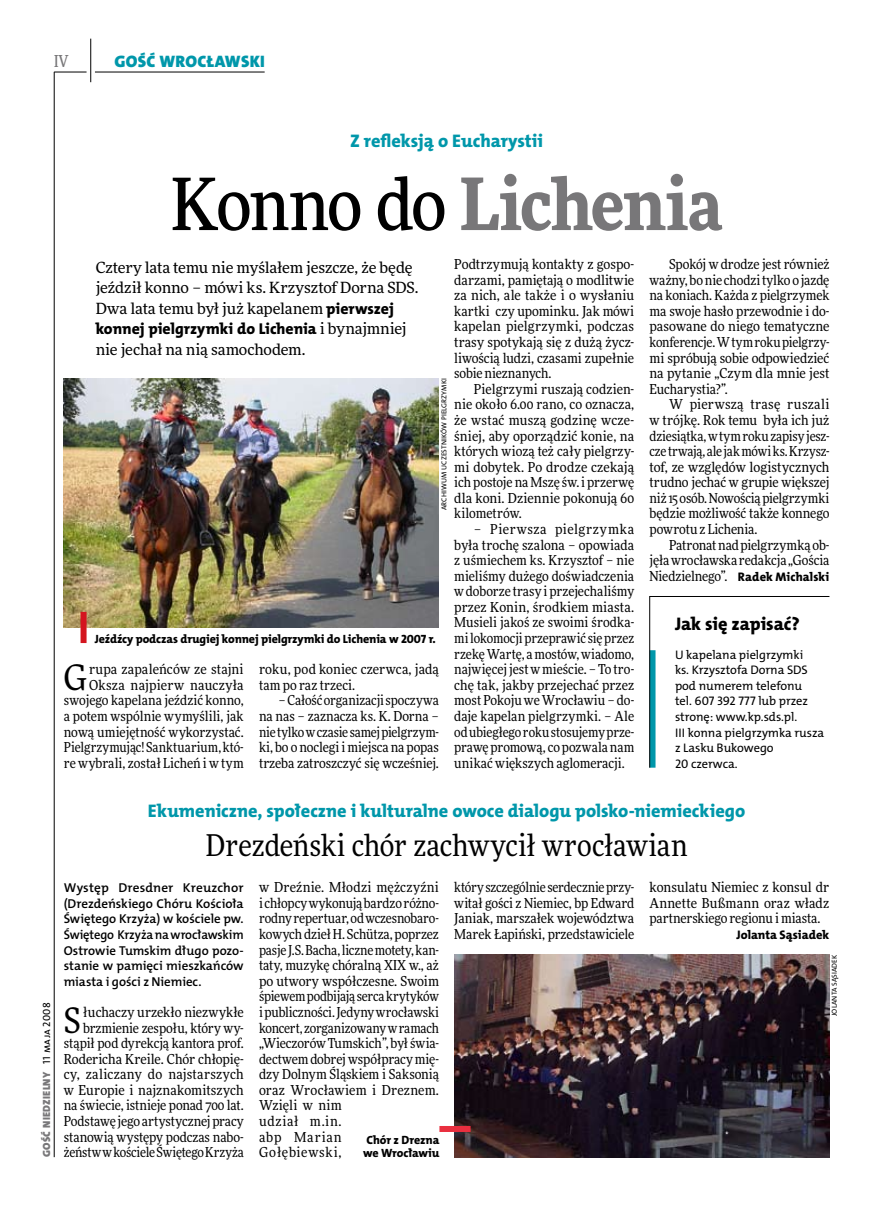
<style>
.page{position:relative;width:872px;height:1221px;background:#fff}
.page>*{position:absolute;margin:0;border:0;box-sizing:border-box;transform-origin:0 0}
.t1{font:900 72px "Freeday Narrow";letter-spacing:-.01em;color:#787779}
.t2{font:35.25px "Freeday Narrow News";color:#000}
.t3{font:30px "Freeday Narrow News";letter-spacing:-.005em;color:#000}
.t4{font:18.3px "The Mix HP8 Ex Bld";color:#0097aa}
.t5{font:18.3px "The Mix HP8 Ex Bld";letter-spacing:.02em;color:#000}
.t6{font:16.65px "The Mix HP9 Blk";letter-spacing:.02em;color:#0097aa}
.t7{font:500 16.5px "Freeday Narrow";color:#787779;scale:.9 1}
.t8{font:15.75px "The Mix HP8 Ex Bld";color:#000}
.t9{font:15.45px/20.4px "Freeday News";letter-spacing:-.01em;color:#000}
.t10{font:13.8px/15.6px "Freeday Narrow News";color:#000;text-align:justify}
.t11{font:12.9px/15.6px "The Mix HP6 Se Bld";letter-spacing:-.005em;color:#000;text-align:justify}
.t12{font:12.45px/15.6px "The Mix HP5 Plain";letter-spacing:-.005em;color:#000}
.t13{font:12.45px "The Mix HP8 Ex Bld";color:#000}
.t14{font:12px/13.5px "The Mix HP8 Ex Bld";letter-spacing:-.01em;color:#000}
.t15{font:10.5px "The Mix HP9 Blk";letter-spacing:.025em;color:#787779}
.t16{font:7.2px "The Mix HP5 Plain";letter-spacing:.015em;color:#000}
.s1{font-weight:500;color:#000}
.s2{font-family:"The Mix HP8 Ex Bld";font-size:15.75px}
.s3{font-family:"Freeday News";font-size:15.45px}
.s4{font-family:"The Mix HP8 Ex Bld";font-size:12.45px}
.s5{font-family:"The Mix HP5 Plain";color:#000}
</style>
<div class="page">
<hr style="left:54px;top:72px;width:1px;height:1085px;background:#000">
<hr style="left:90px;top:39px;width:1px;height:43px;background:#000">
<hr style="left:54px;top:72px;width:33px;height:1px;background:#000">
<hr style="left:95px;top:72px;width:170px;height:1px;background:#000">
<svg style="left:649px;top:596px;width:181px;height:172px"></svg>
<img style="left:64px;top:378px;width:375px;height:249px">
<div style="left:81px;top:612px;width:6px;height:31px;background:#d4151f"></div>
<img style="left:454px;top:954px;width:375px;height:202px">
<div style="left:439px;top:1125px;width:31px;height:6px;background:#e92f3f"></div>
<p class="t7" style="left:54px;top:50px;width:17px">IV</p>
<p class="t6" style="left:114px;top:50px;width:152px">GOŚĆ WROCŁAWSKI</p>
<h3 class="t4" style="left:350px;top:129px;width:194px">Z refleksją o Eucharystii</h3>
<h1 class="t1" style="left:171px;top:157px;width:553px"><span class="s1">Konno do</span> Lichenia</h1>
<p class="t10" style="left:454px;top:256px;width:181px">Podtrzymują kontakty z gospo&shy;darzami, pamiętają o modlitwie za nich, ale także i o wysłaniu kartki czy upominku. Jak mówi kapelan pielgrzymki, podczas trasy spotykają się z dużą życz&shy;liwością ludzi, czasami zupełnie sobie nieznanych.</p>
<p class="t10" style="left:454px;top:381px;width:181px;text-indent:20px">Pielgrzymi ruszają codzien&shy;nie około 6.00 rano, co oznacza, że wstać muszą godzinę wcze&shy;śniej, aby oporządzić konie, na których wiozą też cały pielgrzy&shy;mi dobytek. Po drodze czekają ich postoje na Mszę św. i przerwę dla koni. Dziennie pokonują 60 kilometrów.</p>
<p class="t10" style="left:454px;top:521px;width:181px;text-indent:20px">– Pierwsza pielgrzymka była trochę szalona – opowiada z uśmiechem ks. Krzysztof – nie mieliśmy dużego doświadczenia wdoborze trasy i przejechaliśmy przez Konin, środkiem miasta.<br>Musieli jakoś ze swoimi środka&shy;mi lokomocji przeprawić się przez rzekę Wartę, amostów, wiadomo, najwięcej jest wmieście. – To tro&shy;chę tak, jakby przejechać przez most Pokoju we Wrocławiu – do&shy;daje kapelan pielgrzymki. – Ale od ubiegłego roku stosujemy prze&shy;prawę promową, co pozwala nam unikać większych aglomeracji.</p>
<p class="t9" style="left:96px;top:257px;width:324px">Cztery lata temu nie myślałem jeszcze, że będę jeździł konno – mówi ks. Krzysztof Dorna SDS.<br>Dwa lata temu był już kapelanem <span class="s2">pierwszej</span></p>
<p class="t8" style="left:96px;top:319px;width:312px">konnej pielgrzymki do Lichenia <span class="s3">i bynajmniej</span></p>
<p class="t9" style="left:96px;top:338px;width:211px">nie jechał na nią samochodem.</p>
<p class="t16" style="left:439px;top:510px;width:132px;rotate:-90deg">Archiwum uczestników pi elgrzymki</p>
<p class="t14" style="left:95px;top:632px;width:342px">Jeźdźcy podczas drugiej konnej pielgrzymki do Lichenia w 2007 r.</p>
<p class="t10" style="left:64px;top:661px;width:181px;text-align:right">rupa zapaleńców ze stajni<br>Oksza najpierw nauczyła swojego kapelana jeździć konno, a potem wspólnie wymyślili, jak nową umiejętność wykorzystać.<br>Pielgrzymując! Sanktuarium, któ&shy;re wybrali, został Licheń i w tym</p>
<p class="t10" style="left:259px;top:661px;width:181px">roku, pod koniec czerwca, jadą tam po raz trzeci.</p>
<h2 class="t2" style="left:64px;top:655px;width:25px">G</h2>
<p class="t10" style="left:259px;top:692px;width:181px;text-indent:20px">– Całość organizacji spoczywa na nas – zaznacza ks. K. Dorna – nie tylko wczasie samej pielgrzym&shy;ki, bo o noclegi imiejsca na popas trzeba zatroszczyć się wcześniej.</p>
<p class="t10" style="left:649px;top:256px;width:181px;text-indent:20px">Spokój w drodze jest również ważny, bo nie chodzi tylko o jazdę na koniach. Każda z pielgrzymek ma swoje hasło przewodnie i do&shy;pasowane do niego tematyczne konferencje. Wtym roku pielgrzy&shy;mi spróbują sobie odpowiedzieć na pytanie „Czym dla mnie jest Eucharystia?”.</p>
<p class="t10" style="left:649px;top:396px;width:181px;text-indent:20px">W pierwszą trasę ruszali w trójkę. Rok temu była ich już dziesiątka, wtym roku zapisy jesz&shy;cze trwają, ale jak mówi ks. Krzysz&shy;tof, ze względów logistycznych trudno jechać w grupie większej niż 15 osób. Nowością pielgrzymki będzie możliwość także konnego powrotu z Lichenia.</p>
<p class="t10" style="left:649px;top:536px;width:181px;text-indent:20px">Patronat nad pielgrzymką ob&shy;jęła wrocławska redakcja „Gościa Niedzielnego”. <span class="s4">Radek Michalski</span></p>
<h3 class="t5" style="left:675px;top:611px;width:126px">Jak się zapisać?</h3>
<p class="t12" style="left:675px;top:646px;width:151px">U kapelana pielgrzymki<br>ks. Krzysztofa Dorna SDS pod numerem telefonu<br>tel. 607 392 777 lub przez stronę: www.kp.sds.pl.<br>III konna pielgrzymka rusza z Lasku Bukowego<br>20 czerwca.</p>
<p class="t15" style="left:40px;top:1156px;width:156px;rotate:-90deg">GOŚĆ NIEDZIELNY <span class="s5">11 maja 2008</span></p>
<h3 class="t4" style="left:148px;top:798px;width:599px">Ekumeniczne, społeczne i kulturalne owoce dialogu polsko-niemieckiego</h3>
<h3 class="t3" style="left:206px;top:826px;width:483px">Drezdeński chór zachwycił wrocławian</h3>
<p class="t11" style="left:64px;top:880px;width:181px">Występ Dresdner Kreuzchor (Drezdeńskiego Chóru Kościoła Świętego Krzyża) w kościele pw.<br>Świętego Krzyża na wrocławskim Ostrowie Tumskim długo pozo&shy;stanie w pamięci mieszkańców miasta i gości z Niemiec.</p>
<h2 class="t2" style="left:64px;top:998px;width:19px">S</h2>
<p class="t10" style="left:64px;top:1004px;width:181px;text-align:right">łuchaczy urzekło niezwykłe brzmienie zespołu, który wy&shy;stąpił pod dyrekcją kantora prof.<br>Rodericha Kreile. Chór chłopię&shy;cy, zaliczany do najstarszych w Europie i najznakomitszych na świecie, istnieje ponad 700 lat.<br>Podstawę jego artystycznej pracy stanowią występy podczas nabo&shy;żeństw wkościele Świętego Krzyża</p>
<p class="t10" style="left:259px;top:879px;width:181px;text-align:left">w Dreźnie. Młodzi mężczyźni i chłopcy wykonują bardzo różno&shy;rodny repertuar, od wczesnobaro&shy;kowych dzieł H. Schütza, poprzez pasje J.S. Bacha, liczne motety, kan&shy;taty, muzykę chóralną XIX w., aż po utwory współczesne. Swoim śpiewem podbijają serca krytyków ipubliczności. Jedyny wrocławski koncert, zorganizowany wramach „Wieczorów Tumskich”, był świa&shy;dectwem dobrej współpracy mię&shy;dzy Dolnym Śląskiem i Saksonią oraz Wrocławiem i Dreznem.<br>Wzięli w nim<br>udział m.in.<br>abp Marian<br>Gołębiewski,</p>
<p class="t10" style="left:454px;top:879px;width:181px">który szczególnie serdecznie przy&shy;witał gości z Niemiec, bp Edward Janiak, marszałek województwa Marek Łapiński, przedstawiciele</p>
<p class="t10" style="left:649px;top:879px;width:181px">konsulatu Niemiec z konsul dr Annette Bußmann oraz władz partnerskiego regionu imiasta.</p>
<p class="t13" style="left:736px;top:926px;width:95px">Jolanta Sąsiadek</p>
<p class="t16" style="left:829px;top:1015px;width:62px;rotate:-90deg">jolanta sąsiadek</p>
<p class="t14" style="left:363px;top:1132px;width:78px">Chór z Drezna we Wrocławiu</p>
</div>
